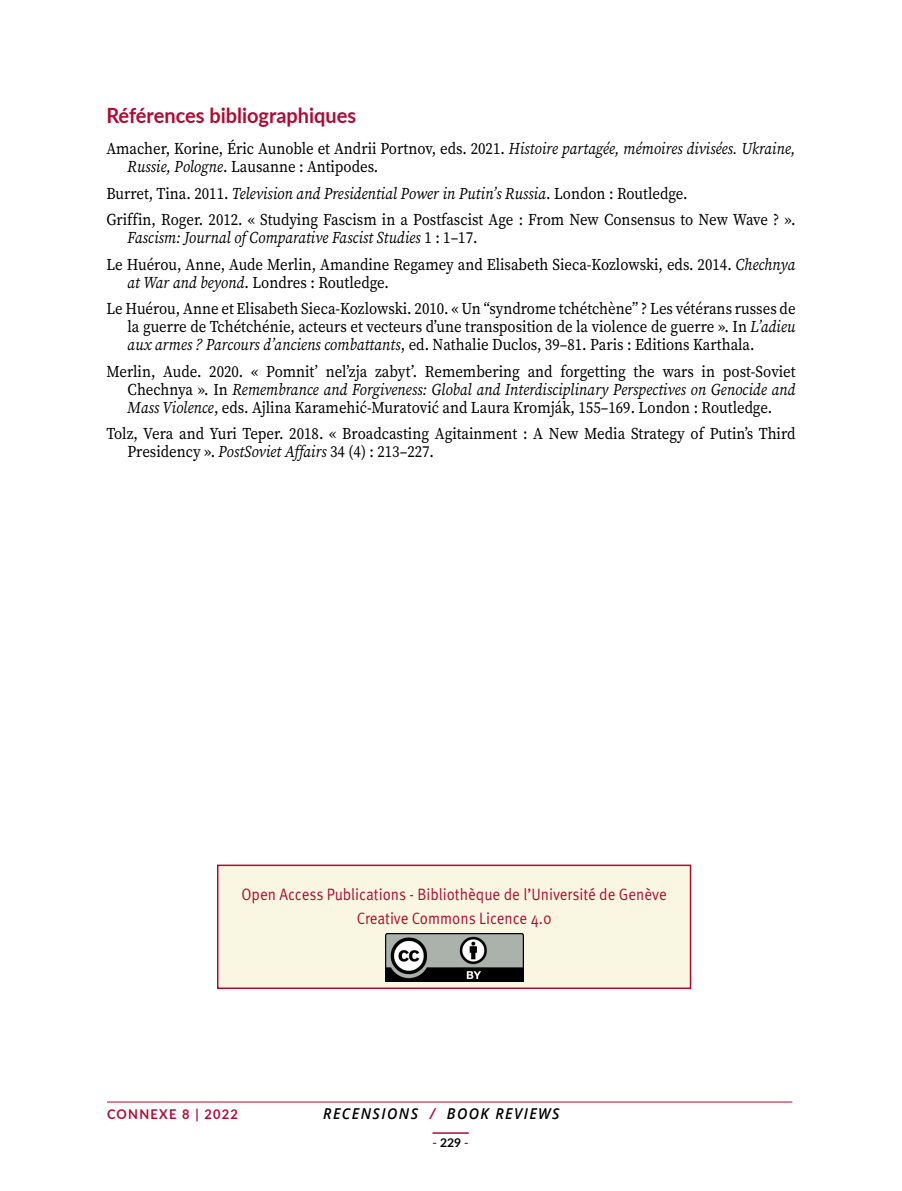
<style>
.page{position:relative;width:902px;height:1191px;background:#fff}
.page>*{position:absolute;margin:0;border:0;box-sizing:border-box;transform-origin:0 0}
.t1{font:700 21px "Lato";color:#b20933;scale:.95 1}
.t2{font:16.5px/18px "Source Serif 4";color:#000;scale:.9 1}
.t3{font:16.5px/24px "Meta Pro Norm";color:#b20933;text-align:center;scale:.9 1}
.t4{font:italic 600 15px "Open Sans";letter-spacing:.1em;color:#000;scale:.95 1}
.t5{font:700 13.5px "Lato";letter-spacing:.1em;color:#b20933;scale:.95 1}
.t6{font:700 12.15px "Lato";color:#000}
.s1{font-style:italic}
.s2{color:#b20933}
</style>
<div class="page">
<hr style="left:432px;top:1132px;width:36px;height:1px;background:#b20933">
<hr style="left:107px;top:1101px;width:685px;height:1px;background:#b20933">
<div style="left:218px;top:865px;width:472px;height:123px;background:#f9f7e2"></div>
<div style="left:217px;top:864px;width:474px;height:125px;border:2px solid #b20933"></div>
<img style="left:385px;top:933px;width:138px;height:48px">
<p class="t1" style="left:106px;top:100px;width:264px">Références bibliographiques</p>
<p class="t2" style="left:128px;top:139px;width:743px;text-indent:-21px">Amacher, Korine, Éric Aunoble et Andrii Portnov, eds. 2021. <span class="s1">Histoire partagée, mémoires divisées. Ukraine,<br>Russie, Pologne</span>. Lausanne : Antipodes.</p>
<p class="t2" style="left:106px;top:180px;width:767px;line-height:26.5px">Burret, Tina. 2011. <span class="s1">Television and Presidential Power in Putin’s Russia</span>. London : Routledge.<br>Griffin, Roger. 2012. « Studying Fascism in a Postfascist Age : From New Consensus to New Wave ? ».</p>
<p class="t2" style="left:106px;top:224px;width:767px;line-height:26.5px;text-indent:21px"><span class="s1">Fascism: Journal of Comparative Fascist Studies</span> 1 : 1–17.<br>Le Huérou, Anne, Aude Merlin, Amandine Regamey and Elisabeth Sieca-Kozlowski, eds. 2014. <span class="s1">Chechnya</span></p>
<p class="t2" style="left:106px;top:269px;width:767px;line-height:26.5px;text-indent:21px"><span class="s1">at War and beyond</span>. Londres : Routledge.<br>Le Huérou, Anne et Elisabeth Sieca-Kozlowski. 2010. « Un “syndrome tchétchène” ? Les vétérans russes de</p>
<p class="t2" style="left:128px;top:317px;width:743px">la guerre de Tchétchénie, acteurs et vecteurs d’une transposition de la violence de guerre ». In <span class="s1">L’adieu aux armes ? Parcours d’anciens combattants</span>, ed. Nathalie Duclos, 39–81. Paris : Editions Karthala.</p>
<p class="t2" style="left:128px;top:362px;width:743px;text-align:justify;text-indent:-21px">Merlin, Aude. 2020. « Pomnit’ nel’zja zabyt’. Remembering and forgetting the wars in post-Soviet Chechnya ». In <span class="s1">Remembrance and Forgiveness: Global and Interdisciplinary Perspectives on Genocide and Mass Violence</span>, eds. Ajlina Karamehić-Muratović and Laura Kromják, 155–169. London : Routledge.</p>
<p class="t2" style="left:128px;top:424px;width:743px;text-indent:-21px">Tolz, Vera and Yuri Teper. 2018. « Broadcasting Agitainment : A New Media Strategy of Putin’s Third<br>Presidency ». <span class="s1">PostSoviet Affairs</span> 34 (4) : 213–227.</p>
<p class="t3" style="left:241px;top:881px;width:474px">Open Access Publications - Bibliothèque de l’Université de Genève<br>Creative Commons Licence 4.0</p>
<p class="t5" style="left:107px;top:1104px;width:139px">CONNEXE 8 | 2022</p>
<p class="t4" style="left:323px;top:1103px;width:250px">RECENSIONS <span class="s2">/</span> BOOK REVIEWS</p>
<p class="t6" style="left:432px;top:1133px;width:38px"><span class="s2">-</span> 229 <span class="s2">-</span></p>
</div>
